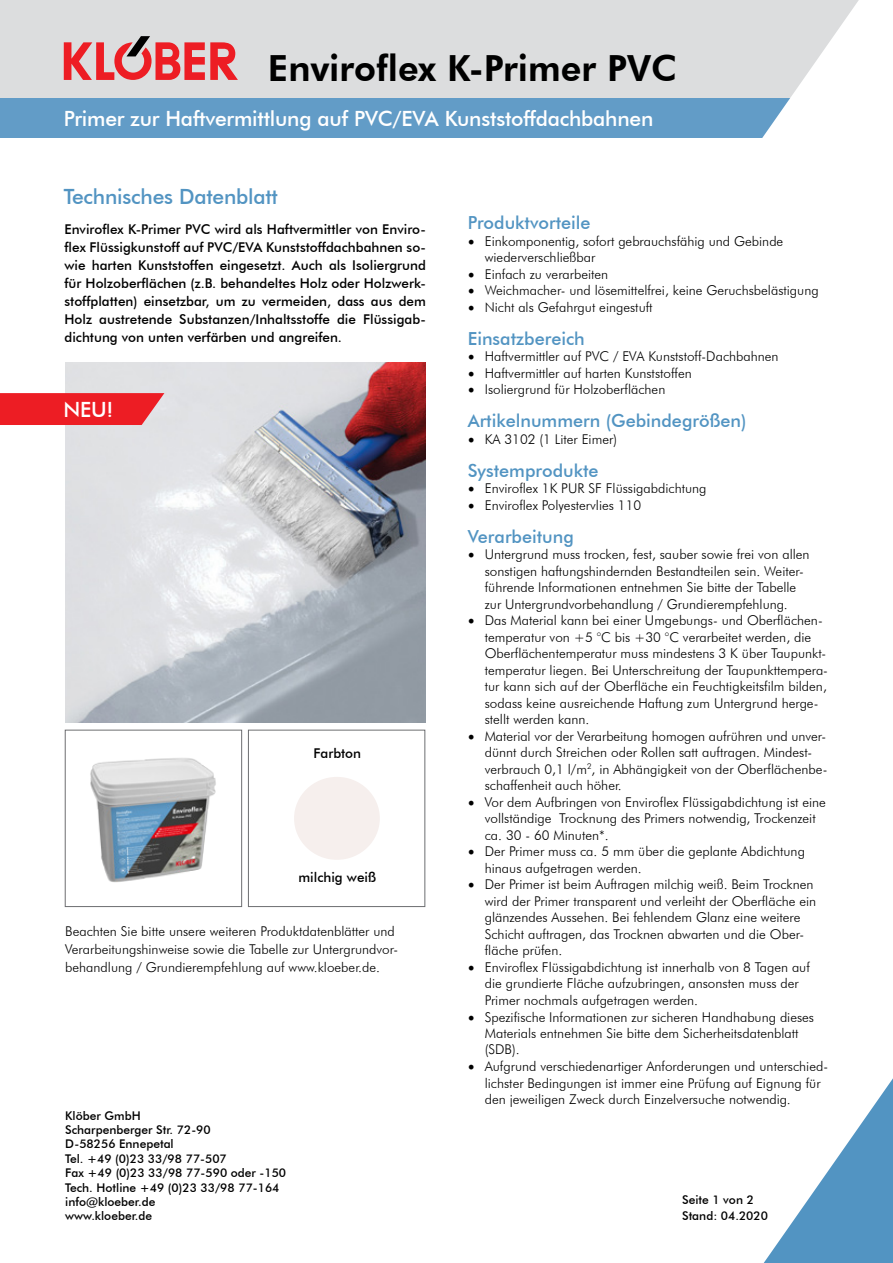
<style>
.page{position:relative;width:893px;height:1263px;background:#fff}
.page>*{position:absolute;margin:0;border:0;box-sizing:border-box;transform-origin:0 0}
.t1{font:800 36px "Futura BT";color:#000}
.t2{font:500 21px "Futura BT";letter-spacing:-.01em;color:#fff}
.t3{font:500 21px "Futura BT";letter-spacing:-.01em;color:#5294c2}
.t4{font:500 18px "Futura BT";color:#5294c2}
.t5{font:300 13.5px/16.5px "Futura BT";color:#000}
.t6{font:500 13.5px/18px "Futura BT";color:#000;text-align:justify}
.t7{font:500 12px/14.4px "Futura BT";color:#000}
.s1{font-family:"Minion Pro";font-weight:400;font-size:18px}
</style>
<div class="page">
<img style="left:65px;top:362px;width:360px;height:360px">
<div style="left:0;top:0;width:893px;height:106px;background:#dcddde"></div>
<div style="left:0;top:99px;width:893px;height:39px;background:#629cc7"></div>
<svg style="left:64px;top:36px;width:174px;height:44px"></svg>
<div style="left:65px;top:730px;width:177px;height:177px;background:#fff;border:1px solid #6d6e71"></div>
<div style="left:248px;top:730px;width:177px;height:177px;background:#fff;border:1px solid #6d6e71"></div>
<svg style="left:764px;top:1078px;width:129px;height:185px"></svg>
<svg style="left:755px;top:0;width:138px;height:138px"></svg>
<svg style="left:0;top:393px;width:164px;height:32px;background:#ec2a31"></svg>
<img style="left:90px;top:758px;width:126px;height:125px">
<div style="left:294px;top:777px;width:86px;height:83px;background:#f6efed;border-radius:50%"></div>
<h1 class="t1" style="left:268px;top:46px;width:411px">Enviroflex K-Primer PVC</h1>
<h2 class="t2" style="left:64px;top:106px;width:591px">Primer zur Haftvermittlung auf PVC/EVA Kunststoffdachbahnen</h2>
<h2 class="t3" style="left:64px;top:183px;width:216px">Technisches Datenblatt</h2>
<p class="t6" style="left:65px;top:220px;width:363px">Enviroflex K-Primer PVC wird als Haftvermittler von Enviro&shy;flex Flüssigkunstoff auf PVC/EVA Kunststoffdachbahnen so&shy;wie harten Kunststoffen eingesetzt. Auch als Isoliergrund für Holzoberflächen (z.B. behandeltes Holz oder Holzwerk&shy;stoffplatten) einsetzbar, um zu vermeiden, dass aus dem Holz austretende Substanzen/Inhaltsstoffe die Flüssigab&shy;dichtung von unten verfärben und angreifen.</p>
<h2 class="t2" style="left:63px;top:397px;width:51px">NEU!</h2>
<p class="t6" style="left:313px;top:744px;width:49px">Farbton</p>
<p class="t6" style="left:298px;top:868px;width:79px">milchig weiß</p>
<p class="t5" style="left:65px;top:922px;width:334px;line-height:18px">Beachten Sie bitte unsere weiteren Produktdatenblätter und<br>Verarbeitungshinweise sowie die Tabelle zur Untergrundvor&shy;behandlung / Grundierempfehlung auf www.kloeber.de.</p>
<p class="t7" style="left:65px;top:1108px;width:222px">Klöber GmbH<br>Scharpenberger Str. 72-90<br>D-58256 Ennepetal<br>Tel. +49 (0)23 33/98 77-507<br>Fax +49 (0)23 33/98 77-590 oder -150<br>Tech. Hotline +49 (0)23 33/98 77-164 info@kloeber.de<br>www.kloeber.de</p>
<h3 class="t4" style="left:468px;top:212px;width:124px">Produktvorteile</h3>
<p class="t5" style="left:485px;top:233px;width:300px;text-indent:-17px"><span class="s1">•</span> Einkomponentig, sofort gebrauchsfähig und Gebinde wiederverschließbar</p>
<p class="t5" style="left:468px;top:266px;width:142px"><span class="s1">•</span> Einfach zu verarbeiten</p>
<p class="t5" style="left:468px;top:282px;width:352px"><span class="s1">•</span> Weichmacher- und lösemittelfrei, keine Geruchsbelästigung</p>
<p class="t5" style="left:468px;top:299px;width:186px"><span class="s1">•</span> Nicht als Gefahrgut eingestuft</p>
<h3 class="t4" style="left:468px;top:328px;width:119px">Einsatzbereich</h3>
<p class="t5" style="left:468px;top:348px;width:312px"><span class="s1">•</span> Haftvermittler auf PVC / EVA Kunststoff-Dachbahnen</p>
<p class="t5" style="left:468px;top:365px;width:226px"><span class="s1">•</span> Haftvermittler auf harten Kunststoffen</p>
<p class="t5" style="left:468px;top:381px;width:199px"><span class="s1">•</span> Isoliergrund für Holzoberflächen</p>
<h3 class="t4" style="left:468px;top:410px;width:280px">Artikelnummern (Gebindegrößen)</h3>
<p class="t5" style="left:468px;top:431px;width:151px"><span class="s1">•</span> KA 3102 (1 Liter Eimer)</p>
<h3 class="t4" style="left:468px;top:460px;width:132px">Systemprodukte</h3>
<p class="t5" style="left:468px;top:480px;width:240px"><span class="s1">•</span> Enviroflex 1K PUR SF Flüssigabdichtung</p>
<p class="t5" style="left:468px;top:497px;width:175px"><span class="s1">•</span> Enviroflex Polyestervlies 110</p>
<h3 class="t4" style="left:468px;top:526px;width:108px">Verarbeitung</h3>
<p class="t5" style="left:485px;top:546px;width:326px;text-indent:-17px"><span class="s1">•</span> Untergrund muss trocken, fest, sauber sowie frei von allen sonstigen haftungshindernden Bestandteilen sein. Weiter&shy;führende Informationen entnehmen Sie bitte der Tabelle zur Untergrundvorbehandlung / Grundierempfehlung.</p>
<p class="t5" style="left:485px;top:612px;width:345px;text-indent:-17px"><span class="s1">•</span> Das Material kann bei einer Umgebungs- und Oberflächen&shy;temperatur von +5 °C bis +30 °C verarbeitet werden, die Oberflächentemperatur muss mindestens 3 K über Taupunkt&shy;temperatur liegen. Bei Unterschreitung der Taupunkttempera&shy;tur kann sich auf der Oberfläche ein Feuchtigkeitsfilm bilden, sodass keine ausreichende Haftung zum Untergrund herge&shy;stellt werden kann.</p>
<p class="t5" style="left:485px;top:728px;width:344px;text-indent:-17px"><span class="s1">•</span> Material vor der Verarbeitung homogen aufrühren und unver&shy;dünnt durch Streichen oder Rollen satt auftragen. Mindest&shy;verbrauch 0,1 l/m<sup>2</sup>, in Abhängigkeit von der Oberflächenbe&shy;schaffenheit auch höher.</p>
<p class="t5" style="left:485px;top:794px;width:343px;text-indent:-17px"><span class="s1">•</span> Vor dem Aufbringen von Enviroflex Flüssigabdichtung ist eine vollständige Trocknung des Primers notwendig, Trockenzeit ca. 30 - 60 Minuten*.</p>
<p class="t5" style="left:485px;top:843px;width:322px;text-indent:-17px"><span class="s1">•</span> Der Primer muss ca. 5 mm über die geplante Abdichtung hinaus aufgetragen werden.</p>
<p class="t5" style="left:485px;top:876px;width:333px;text-indent:-17px"><span class="s1">•</span> Der Primer ist beim Auftragen milchig weiß. Beim Trocknen wird der Primer transparent und verleiht der Oberfläche ein glänzendes Aussehen. Bei fehlendem Glanz eine weitere Schicht auftragen, das Trocknen abwarten und die Ober&shy;fläche prüfen.</p>
<p class="t5" style="left:485px;top:959px;width:327px;text-indent:-17px"><span class="s1">•</span> Enviroflex Flüssigabdichtung ist innerhalb von 8 Tagen auf die grundierte Fläche aufzubringen, ansonsten muss der<br>Primer nochmals aufgetragen werden.</p>
<p class="t5" style="left:485px;top:1008px;width:331px;text-indent:-17px"><span class="s1">•</span> Spezifische Informationen zur sicheren Handhabung dieses<br>Materials entnehmen Sie bitte dem Sicherheitsdatenblatt (SDB).</p>
<p class="t5" style="left:485px;top:1058px;width:345px;text-indent:-17px"><span class="s1">•</span> Aufgrund verschiedenartiger Anforderungen und unterschied&shy;lichster Bedingungen ist immer eine Prüfung auf Eignung für den jeweiligen Zweck durch Einzelversuche notwendig.</p>
<p class="t7" style="left:682px;top:1191px;width:87px;line-height:16.5px">Seite 1 von 2<br>Stand: 04.2020</p>
</div>
